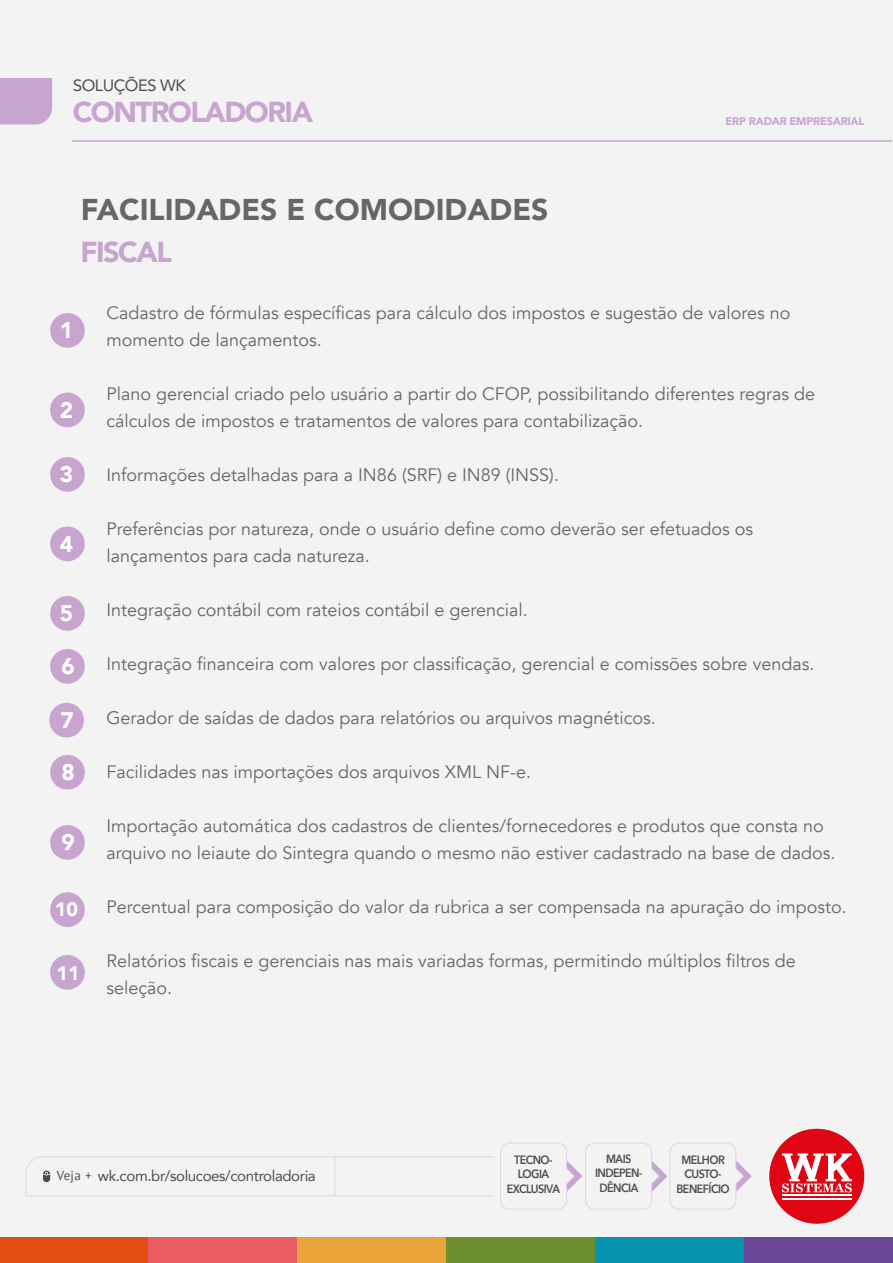
<style>
.page{position:relative;width:893px;height:1263px;background:#fff}
.page>*{position:absolute;margin:0;border:0;box-sizing:border-box;transform-origin:0 0}
.t1{font:900 30px "Avenir";color:#666}
.t2{font:900 28.8px "Avenir";letter-spacing:-.05em;color:#c7a5cf}
.t3{font:900 22.5px "Avenir";color:#fff}
.t4{font:900 19.5px "Avenir";color:#fff}
.t5{font:18px/27px "Avenir";color:#666}
.t6{font:16.35px "Avenir";letter-spacing:-.025em;color:#4c4c4c}
.t7{font:15px "Avenir";letter-spacing:-.025em;color:#4c4c4c}
.t8{font:600 12px/14.4px "Avenir Next";letter-spacing:-.05em;color:#4c4c4c;text-align:center;scale:.9 1}
.t9{font:900 11.1px "Avenir";letter-spacing:-.025em;color:#c7a5cf}
.s1{font-family:"PT Sans";font-size:13.05px}
</style>
<div class="page">
<div style="left:0;top:0;width:892px;height:1241px;background:#f3f3f4"></div>
<div style="left:0;top:78px;width:52px;height:47px;background:#c7a5cf"></div>
<hr style="left:72px;top:140px;width:820px;height:2px;background:#c7a5cf">
<svg style="left:769px;top:1128px;width:96px;height:96px"></svg>
<svg style="left:25px;top:1142px;width:727px;height:68px"></svg>
<div style="left:0;top:1237px;width:149px;height:26px;background:#e34d0f"></div>
<div style="left:149px;top:1237px;width:149px;height:26px;background:#eb5d63"></div>
<div style="left:298px;top:1237px;width:149px;height:26px;background:#eaa339"></div>
<div style="left:447px;top:1237px;width:149px;height:26px;background:#6b8f2e"></div>
<div style="left:596px;top:1237px;width:149px;height:26px;background:#0593ad"></div>
<div style="left:745px;top:1237px;width:148px;height:26px;background:#694696"></div>
<div style="left:50px;top:313px;width:35px;height:35px;background:#c7a5cf;border-radius:50%"></div>
<div style="left:50px;top:393px;width:35px;height:34px;background:#c7a5cf;border-radius:50%"></div>
<div style="left:50px;top:457px;width:35px;height:35px;background:#c7a5cf;border-radius:50%"></div>
<div style="left:50px;top:526px;width:35px;height:35px;background:#c7a5cf;border-radius:50%"></div>
<div style="left:50px;top:596px;width:35px;height:35px;background:#c7a5cf;border-radius:50%"></div>
<div style="left:50px;top:649px;width:35px;height:35px;background:#c7a5cf;border-radius:50%"></div>
<div style="left:49px;top:703px;width:35px;height:34px;background:#c7a5cf;border-radius:50%"></div>
<div style="left:50px;top:755px;width:35px;height:35px;background:#c7a5cf;border-radius:50%"></div>
<div style="left:50px;top:892px;width:35px;height:35px;background:#c7a5cf;border-radius:50%"></div>
<div style="left:50px;top:825px;width:35px;height:35px;background:#c7a5cf;border-radius:50%"></div>
<div style="left:50px;top:955px;width:35px;height:35px;background:#c7a5cf;border-radius:50%"></div>
<p class="t6" style="left:73px;top:72px;width:114px">SOLUÇÕES WK</p>
<h2 class="t2" style="left:73px;top:88px;width:242px">CONTROLADORIA</h2>
<h1 class="t1" style="left:81px;top:184px;width:469px">FACILIDADES E COMODIDADES</h1>
<h2 class="t2" style="left:80px;top:227px;width:93px">FISCAL</h2>
<p class="t9" style="left:726px;top:111px;width:140px">ERP RADAR EMPRESARIAL</p>
<p class="t3" style="left:60px;top:311px;width:15px">1</p>
<p class="t3" style="left:60px;top:390px;width:15px">2</p>
<p class="t3" style="left:60px;top:455px;width:15px">3</p>
<p class="t3" style="left:60px;top:524px;width:15px">4</p>
<p class="t3" style="left:60px;top:594px;width:15px">5</p>
<p class="t3" style="left:61px;top:647px;width:15px">6</p>
<p class="t3" style="left:61px;top:701px;width:15px">7</p>
<p class="t3" style="left:61px;top:753px;width:15px">8</p>
<p class="t3" style="left:61px;top:823px;width:15px">9</p>
<p class="t4" style="left:55px;top:892px;width:25px">10</p>
<p class="t4" style="left:56px;top:956px;width:25px">11</p>
<p class="t5" style="left:106px;top:300px;width:686px">Cadastro de fórmulas específicas para cálculo dos impostos e sugestão de valores no momento de lançamentos.</p>
<p class="t5" style="left:106px;top:381px;width:710px">Plano gerencial criado pelo usuário a partir do CFOP, possibilitando diferentes regras de cálculos de impostos e tratamentos de valores para contabilização.</p>
<p class="t5" style="left:106px;top:462px;width:454px">Informações detalhadas para a IN86 (SRF) e IN89 (INSS).</p>
<p class="t5" style="left:106px;top:516px;width:648px">Preferências por natureza, onde o usuário define como deverão ser efetuados os lançamentos para cada natureza.</p>
<p class="t5" style="left:106px;top:597px;width:423px">Integração contábil com rateios contábil e gerencial.</p>
<p class="t5" style="left:106px;top:651px;width:709px">Integração financeira com valores por classificação, gerencial e comissões sobre vendas.</p>
<p class="t5" style="left:106px;top:705px;width:551px">Gerador de saídas de dados para relatórios ou arquivos magnéticos.</p>
<p class="t5" style="left:106px;top:759px;width:426px">Facilidades nas importações dos arquivos XML NF-e.</p>
<p class="t5" style="left:106px;top:813px;width:731px">Importação automática dos cadastros de clientes/fornecedores e produtos que consta no arquivo no leiaute do Sintegra quando o mesmo não estiver cadastrado na base de dados.</p>
<p class="t5" style="left:106px;top:894px;width:742px">Percentual para composição do valor da rubrica a ser compensada na apuração do imposto.</p>
<p class="t5" style="left:106px;top:948px;width:691px">Relatórios fiscais e gerenciais nas mais variadas formas, permitindo múltiplos filtros de seleção.</p>
<p class="t7" style="left:57px;top:1164px;width:261px"><span class="s1">Veja +</span> wk.com.br/solucoes/controladoria</p>
<p class="t8" style="left:595px;top:1151px;width:54px">MAIS<br>INDEPEN-<br>DÊNCIA</p>
<p class="t8" style="left:507px;top:1152px;width:61px">TECNO-<br>LOGIA<br>EXCLUSIVA</p>
<p class="t8" style="left:676px;top:1152px;width:61px">MELHOR<br>CUSTO-<br>BENEFÍCIO</p>
</div>
